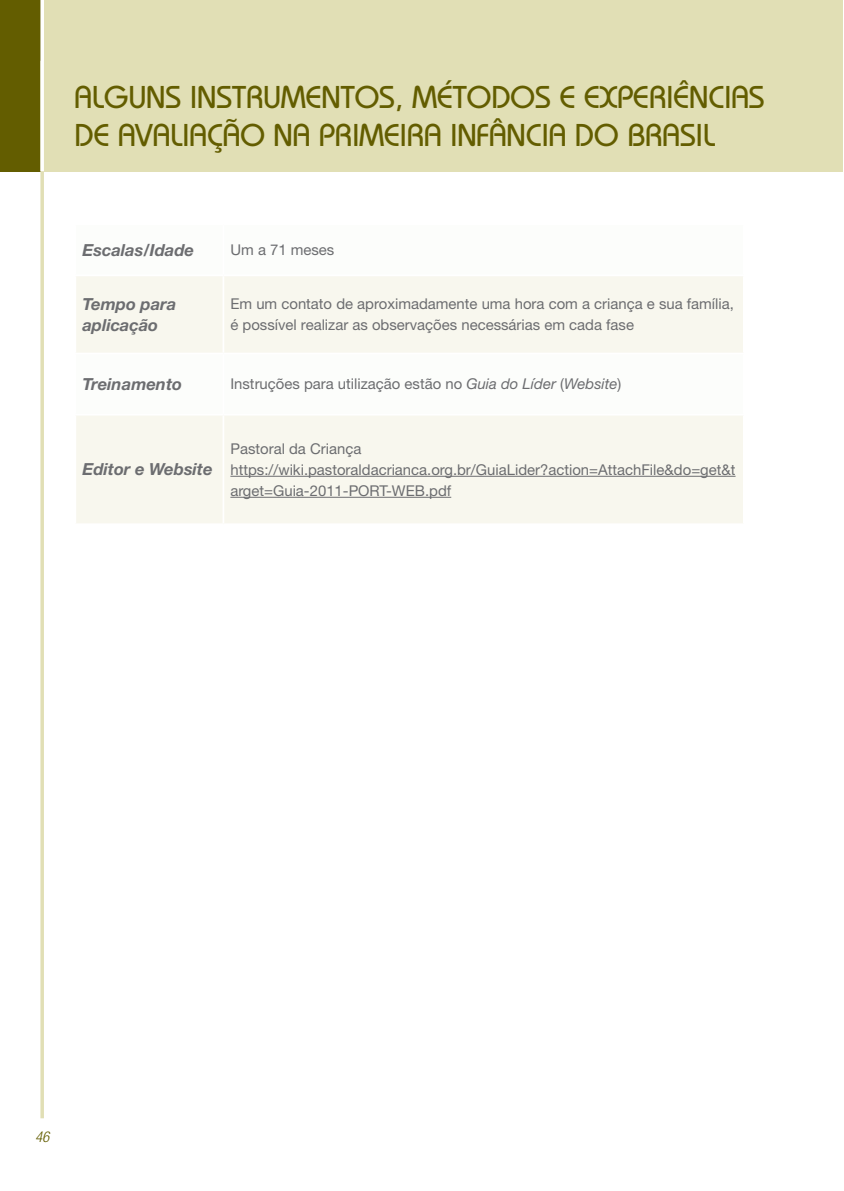
<style>
.page{position:relative;width:844px;height:1191px;background:#fff}
.page>*{position:absolute;margin:0;border:0;box-sizing:border-box;transform-origin:0 0}
.t1{font:500 31.5px/37.8px "Bauhaus Std";color:#635d00}
.t2{font:italic 700 16.62px/21px "Helvetica Neue LT Std";color:#6c6d70}
.t3{font:14.88px/21px "Helvetica Neue LT Std";color:#6c6d70}
.t4{font:italic 300 condensed 14.88px "Helvetica Neue LT Std";color:#635d00}
.s1{font-style:italic}
</style>
<div class="page">
<div style="left:44px;top:1px;width:798px;height:170px;background:#e1dfb5"></div>
<div style="left:0;top:1px;width:43px;height:170px;background:#635d00"></div>
<svg style="left:40px;top:171px;width:4px;height:947px;background:#e4e2bd"></svg>
<svg style="left:40px;top:1px;width:3px;height:170px"></svg>
<svg style="left:76px;top:276px;width:666px;height:247px;fill:#f8f7ee"></svg>
<hr style="left:74px;top:353px;width:149px;height:1px;background:#fff">
<hr style="left:74px;top:414px;width:149px;height:1px;background:#fff">
<hr style="left:222px;top:276px;width:2px;height:77px;background:#fff">
<hr style="left:223px;top:353px;width:521px;height:1px;background:#fff">
<hr style="left:222px;top:354px;width:2px;height:60px;background:#fff">
<hr style="left:223px;top:414px;width:521px;height:1px;background:#fff">
<hr style="left:222px;top:415px;width:2px;height:108px;background:#fff">
<hr style="left:230px;top:476px;width:505px;height:1px;background:#6c6d70">
<hr style="left:230px;top:497px;width:221px;height:1px;background:#6c6d70">
<h1 class="t1" style="left:74px;top:78px;width:691px">ALGUNS INSTRUMENTOS, MÉTODOS E EXPERIÊNCIAS<br>DE AVALIAÇÃO NA PRIMEIRA INFÂNCIA DO BRASIL</h1>
<p class="t2" style="left:82px;top:239px;width:113px">Escalas/Idade</p>
<p class="t3" style="left:230px;top:239px;width:105px">Um a 71 meses</p>
<p class="t2" style="left:82px;top:293px;width:95px">Tempo para aplicação</p>
<p class="t3" style="left:230px;top:293px;width:505px">Em um contato de aproximadamente uma hora com a criança e sua família, é possível realizar as observações necessárias em cada fase</p>
<p class="t2" style="left:82px;top:373px;width:101px">Treinamento</p>
<p class="t3" style="left:230px;top:373px;width:392px">Instruções para utilização estão no <span class="s1">Guia do Líder</span> (<span class="s1">Website</span>)</p>
<p class="t2" style="left:82px;top:458px;width:132px">Editor e Website</p>
<p class="t3" style="left:230px;top:438px;width:506px">Pastoral da Criança https://wiki.pastoraldacrianca.org.br/GuiaLider?action=AttachFile&amp;do=get&amp;t arget=Guia-2011-PORT-WEB.pdf</p>
<p class="t4" style="left:35px;top:1128px;width:16px">46</p>
</div>
